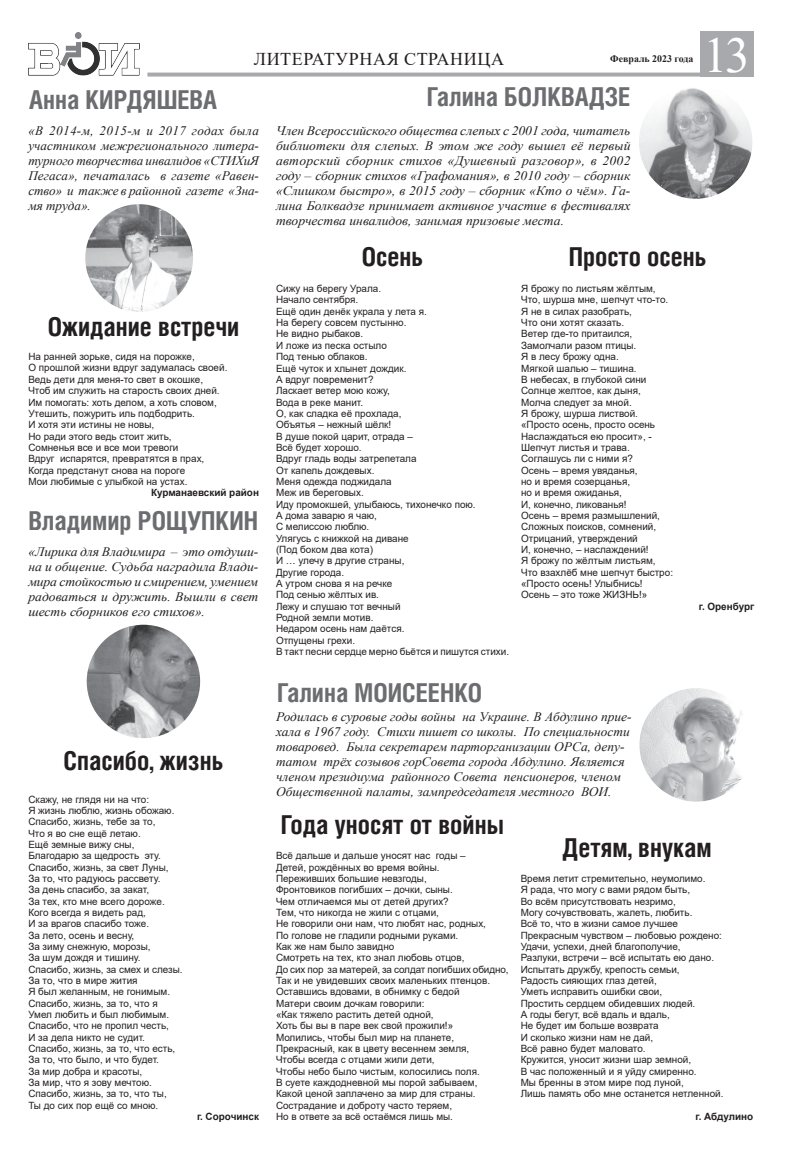
<style>
.page{position:relative;width:794px;height:1157px;background:#fff}
.page>*{position:absolute;margin:0;border:0;box-sizing:border-box;transform-origin:0 0}
.t1{font:50px "Times New Roman";color:#fff}
.t2{font:700 26px "Helios Cond";color:#231f20}
.t3{font:700 26px "Helios Cond";color:#6c6d70}
.t4{font:18px "Times New Roman";letter-spacing:.035em;color:#231f20}
.t5{font:italic 13px/15px "Times New Roman";color:#231f20;text-align:justify;scale:1.05 1}
.t6{font:italic 13px/15px "Times New Roman";color:#231f20}
.t7{font:10px/11.3px "Arial";color:#231f20}
.t8{font:700 10px "Arial";color:#231f20}
.t9{font:700 10px "Times New Roman";color:#231f20}
</style>
<div class="page">
<img style="left:28px;top:33px;width:111px;height:43px">
<svg style="left:147px;top:73px;width:553px;height:4px;background:#b1b2b5"></svg>
<div style="left:700px;top:31px;width:54px;height:46px;background:#a8a9ad"></div>
<img style="left:639px;top:688px;width:114px;height:113px;border-radius:57px">
<img style="left:639px;top:85px;width:113px;height:114px;border-radius:57px">
<img style="left:85px;top:204px;width:108px;height:108px;border-radius:54px">
<img style="left:87px;top:624px;width:113px;height:114px;border-radius:57px">
<h2 class="t3" style="left:29px;top:84px;width:189px">Анна КИРДЯШЕВА</h2>
<h3 class="t4" style="left:254px;top:46px;width:252px">ЛИТЕРАТУРНАЯ СТРАНИЦА</h3>
<p class="t9" style="left:610px;top:52px;width:85px">Февраль 2023 года</p>
<h2 class="t3" style="left:427px;top:82px;width:205px">Галина БОЛКВАДЗЕ</h2>
<h3 class="t6" style="left:28px;top:123px;width:232px;text-align:justify">«В 2014-м, 2015-м и 2017 годах была участником межрегионального литера&shy;турного творчества инвалидов «СТИХиЯ Пегаса», печаталась в газете «Равен&shy;ство» и также в районной газете «Зна&shy;мя труда».</h3>
<p class="t5" style="left:276px;top:123px;width:339px">Член Всероссийского общества слепых с 2001 года, читатель библиотеки для слепых. В этом же году вышел её первый авторский сборник стихов «Душевный разговор», в 2002 году – сборник стихов «Графомания», в 2010 году – сборник «Слишком быстро», в 2015 году – сборник «Кто о чём». Га&shy;лина Болквадзе принимает активное участие в фестивалях творчества инвалидов, занимая призовые места.</p>
<h1 class="t1" style="left:703px;top:20px;width:48px">13</h1>
<h2 class="t2" style="left:48px;top:311px;width:193px">Ожидание встречи</h2>
<p class="t7" style="left:28px;top:351px;width:200px">На ранней зорьке, сидя на порожке,<br>О прошлой жизни вдруг задумалась своей.<br>Ведь дети для меня-то свет в окошке, Чтоб им служить на старость своих дней.<br>Им помогать: хоть делом, а хоть словом, Утешить, пожурить иль подбодрить.<br>И хотя эти истины не новы,<br>Но ради этого ведь стоит жить,<br>Сомненья все и все мои тревоги<br>Вдруг испарятся, превратятся в прах, Когда предстанут снова на пороге<br>Мои любимые с улыбкой на устах.</p>
<p class="t8" style="left:151px;top:486px;width:109px">Курманаевский район</p>
<h2 class="t3" style="left:28px;top:505px;width:231px">Владимир РОЩУПКИН</h2>
<h3 class="t5" style="left:28px;top:544px;width:221px">«Лирика для Владимира – это отдуши&shy;на и общение. Судьба наградила Влади&shy;мира стойкостью и смирением, умением радоваться и дружить. Вышли в свет шесть сборников его стихов».</h3>
<h2 class="t2" style="left:64px;top:745px;width:161px">Спасибо, жизнь</h2>
<p class="t7" style="left:28px;top:793px;width:156px">Скажу, не глядя ни на что:<br>Я жизнь люблю, жизнь обожаю.<br>Спасибо, жизнь, тебе за то,<br>Что я во сне ещё летаю.<br>Ещё земные вижу сны,<br>Благодарю за щедрость эту.<br>Спасибо, жизнь, за свет Луны,<br>За то, что радуюсь рассвету.<br>За день спасибо, за закат,<br>За тех, кто мне всего дороже.<br>Кого всегда я видеть рад,<br>И за врагов спасибо тоже.<br>За лето, осень и весну,<br>За зиму снежную, морозы,<br>За шум дождя и тишину.<br>Спасибо, жизнь, за смех и слезы.<br>За то, что в мире жития<br>Я был желанным, не гонимым.<br>Спасибо, жизнь, за то, что я<br>Умел любить и был любимым.<br>Спасибо, что не пропил честь,<br>И за дела никто не судит.<br>Спасибо, жизнь, за то, что есть,<br>За то, что было, и что будет.<br>За мир добра и красоты,<br>За мир, что я зову мечтою.<br>Спасибо, жизнь, за то, что ты,<br>Ты до сих пор ещё со мною.</p>
<p class="t8" style="left:197px;top:1109px;width:63px">г. Сорочинск</p>
<h2 class="t2" style="left:362px;top:241px;width:63px">Осень</h2>
<p class="t7" style="left:276px;top:283px;width:235px">Сижу на берегу Урала.<br>Начало сентября.<br>Ещё один денёк украла у лета я.<br>На берегу совсем пустынно.<br>Не видно рыбаков.<br>И ложе из песка остыло<br>Под тенью облаков.<br>Ещё чуток и хлынет дождик.<br>А вдруг повременит?<br>Ласкает ветер мою кожу,<br>Вода в реке манит.<br>О, как сладка её прохлада,<br>Объятья – нежный шёлк!<br>В душе покой царит, отрада –<br>Всё будет хорошо.<br>Вдруг гладь воды затрепетала<br>От капель дождевых.<br>Меня одежда поджидала<br>Меж ив береговых.<br>Иду промокшей, улыбаюсь, тихонечко пою.<br>А дома заварю я чаю,<br>С мелиссою люблю.<br>Улягусь с книжкой на диване<br>(Под боком два кота)<br>И … улечу в другие страны,<br>Другие города.<br>А утром снова я на речке<br>Под сенью жёлтых ив.<br>Лежу и слушаю тот вечный<br>Родной земли мотив.<br>Недаром осень нам даётся.<br>Отпущены грехи.<br>В такт песни сердце мерно бьётся и пишутся стихи.</p>
<h2 class="t3" style="left:277px;top:677px;width:206px">Галина МОИСЕЕНКО</h2>
<h2 class="t2" style="left:569px;top:241px;width:139px">Просто осень</h2>
<p class="t7" style="left:521px;top:283px;width:153px">Я брожу по листьям жёлтым,<br>Что, шурша мне, шепчут что-то.<br>Я не в силах разобрать,<br>Что они хотят сказать.<br>Ветер где-то притаился,<br>Замолчали разом птицы.<br>Я в лесу брожу одна.<br>Мягкой шалью – тишина.<br>В небесах, в глубокой сини<br>Солнце желтое, как дыня,<br>Молча следует за мной.<br>Я брожу, шурша листвой. «Просто осень, просто осень<br>Наслаждаться ею просит», -<br>Шепчут листья и трава.<br>Соглашусь ли с ними я?<br>Осень – время увяданья,<br>но и время созерцанья,<br>но и время ожиданья,<br>И, конечно, ликованья!<br>Осень – время размышлений,<br>Сложных поисков, сомнений,<br>Отрицаний, утверждений<br>И, конечно, – наслаждений!<br>Я брожу по жёлтым листьям,<br>Что взахлёб мне шепчут быстро: «Просто осень! Улыбнись!<br>Осень – это тоже ЖИЗНЬ!»</p>
<p class="t8" style="left:699px;top:599px;width:57px">г. Оренбург</p>
<p class="t6" style="left:276px;top:708px;width:357px">Родилась в суровые годы войны на Украине. В Абдулино прие&shy;хала в 1967 году. Стихи пишет со школы. По специальности товаровед. Была секретарем парторганизации ОРСа, депу&shy;татом трёх созывов горСовета города Абдулино. Является членом президиума районного Совета пенсионеров, членом Общественной палаты, зампредседателя местного ВОИ.</p>
<h2 class="t2" style="left:281px;top:809px;width:225px">Года уносят от войны</h2>
<p class="t7" style="left:276px;top:850px;width:234px">Всё дальше и дальше уносят нас годы –<br>Детей, рождённых во время войны.<br>Переживших большие невзгоды,<br>Фронтовиков погибших – дочки, сыны.<br>Чем отличаемся мы от детей других?<br>Тем, что никогда не жили с отцами,<br>Не говорили они нам, что любят нас, родных,<br>По голове не гладили родными руками.<br>Как же нам было завидно<br>Смотреть на тех, кто знал любовь отцов,<br>До сих пор за матерей, за солдат погибших обидно, Так и не увидевших своих маленьких птенцов.<br>Оставшись вдовами, в обнимку с бедой<br>Матери своим дочкам говорили:<br>«Как тяжело растить детей одной,<br>Хоть бы вы в паре век свой прожили!»<br>Молились, чтобы был мир на планете, Прекрасный, как в цвету весеннем земля,<br>Чтобы всегда с отцами жили дети,<br>Чтобы небо было чистым, колосились поля.<br>В суете каждодневной мы порой забываем,<br>Какой ценой заплачено за мир для страны.<br>Сострадание и доброту часто теряем,<br>Но в ответе за всё остаёмся лишь мы.</p>
<h2 class="t2" style="left:562px;top:832px;width:151px">Детям, внукам</h2>
<p class="t7" style="left:520px;top:872px;width:204px">Время летит стремительно, неумолимо.<br>Я рада, что могу с вами рядом быть,<br>Во всём присутствовать незримо,<br>Могу сочувствовать, жалеть, любить.<br>Всё то, что в жизни самое лучшее Прекрасным чувством – любовью рождено:<br>Удачи, успехи, дней благополучие,<br>Разлуки, встречи – всё испытать ею дано.<br>Испытать дружбу, крепость семьи,<br>Радость сияющих глаз детей,<br>Уметь исправить ошибки свои,<br>Простить сердцем обидевших людей.<br>А годы бегут, всё вдаль и вдаль,<br>Не будет им больше возврата<br>И сколько жизни нам не дай,<br>Всё равно будет маловато.<br>Кружится, уносит жизни шар земной,<br>В час положенный и я уйду смиренно.<br>Мы бренны в этом мире под луной,<br>Лишь память обо мне останется нетленной.</p>
<p class="t8" style="left:695px;top:1109px;width:59px">г. Абдулино</p>
</div>
